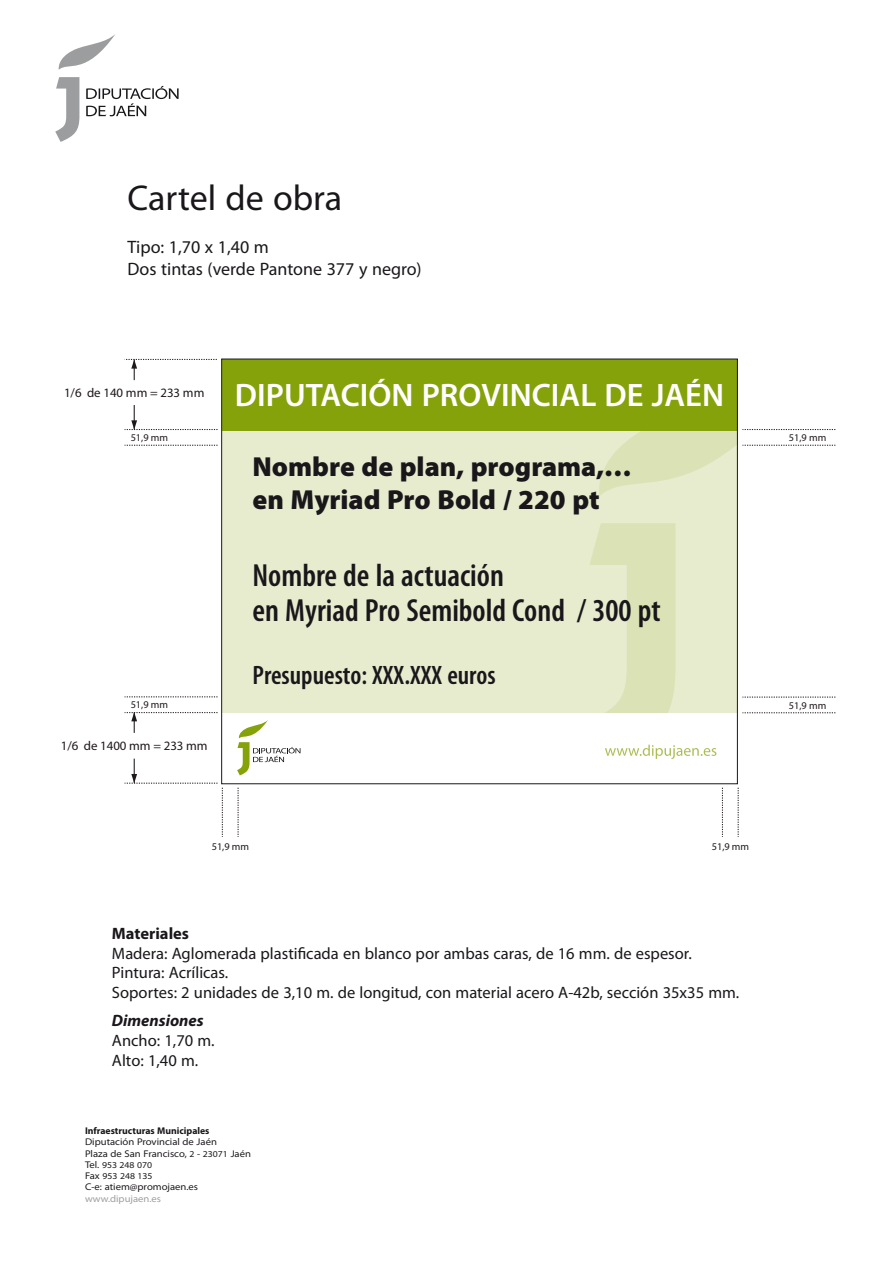
<style>
.page{position:relative;width:893px;height:1263px;background:#fff}
.page>*{position:absolute;margin:0;border:0;box-sizing:border-box;transform-origin:0 0}
.t1{font:36px "Myriad Pro";color:#1a171b}
.t2{font:600 32.7px "Myriad Pro";color:#fff}
.t3{font:600 condensed 32.1px/35.2px "Myriad Pro";color:#1a171b}
.t4{font:900 27.6px/33.2px "Myriad Pro";color:#1a171b}
.t5{font:600 condensed 26.7px "Myriad Pro";color:#1a171b}
.t6{font:18px/21.6px "Myriad Pro";color:#1a171b}
.t7{font:16.5px/19.8px "Myriad Pro";color:#1a171b}
.t8{font:italic 700 16.5px "Myriad Pro";color:#1a171b}
.t9{font:700 16.5px "Myriad Pro";color:#1a171b}
.t10{font:12.9px "Myriad Pro";color:#1f1819}
.t11{font:10.35px "Myriad Pro";color:#1f1819}
.t12{font:semi-expanded 9.75px/11.2px "Myriad Pro";color:#1a171b}
.t13{font:700 9.75px "Myriad Pro";color:#1a171b}
.t14{font:semi-expanded 9.75px "Myriad Pro";color:#9c9d9f}
.t15{font:semi-expanded 9px/11.2px "Myriad Pro";color:#1a171b}
.s1{font-size:9px}
.s2{font-size:9.75px}
</style>
<div class="page">
<svg style="left:55px;top:34px;width:124px;height:108px"></svg>
<div style="left:222px;top:430px;width:515px;height:282px;background:#e7ecce"></div>
<div style="left:222px;top:359px;width:515px;height:71px;background:#86a20b"></div>
<svg style="left:237px;top:720px;width:63px;height:55px"></svg>
<svg style="left:605px;top:745px;width:111px;height:14px"></svg>
<svg style="left:126px;top:359px;width:91px;height:21px"></svg>
<svg style="left:125px;top:405px;width:93px;height:25px"></svg>
<svg style="left:125px;top:445px;width:93px;height:1px"></svg>
<svg style="left:125px;top:712px;width:93px;height:21px"></svg>
<svg style="left:125px;top:696px;width:93px;height:1px"></svg>
<svg style="left:586px;top:429px;width:249px;height:284px"></svg>
<svg style="left:238px;top:788px;width:1px;height:49px"></svg>
<svg style="left:125px;top:759px;width:98px;height:78px"></svg>
<svg style="left:738px;top:788px;width:1px;height:49px"></svg>
<svg style="left:722px;top:788px;width:1px;height:49px"></svg>
<h1 class="t1" style="left:128px;top:178px;width:216px">Cartel de obra</h1>
<p class="t6" style="left:128px;top:237px;width:296px">Tipo: 1,70 x 1,40 m<br>Dos tintas (verde Pantone 377 y negro)</p>
<p class="t10" style="left:64px;top:386px;width:142px">1/6 de 140 mm = 233 mm</p>
<h2 class="t2" style="left:235px;top:377px;width:491px">DIPUTACIÓN PROVINCIAL DE JAÉN</h2>
<p class="t11" style="left:131px;top:432px;width:39px">51,9 mm</p>
<p class="t11" style="left:789px;top:432px;width:39px">51,9 mm</p>
<h3 class="t4" style="left:253px;top:450px;width:381px">Nombre de plan, programa,… en Myriad Pro Bold / 220 pt</h3>
<h3 class="t3" style="left:253px;top:558px;width:409px">Nombre de la actuación<br>en Myriad Pro Semibold Cond / 300 pt</h3>
<h3 class="t5" style="left:253px;top:660px;width:244px">Presupuesto: XXX.XXX euros</h3>
<p class="t11" style="left:131px;top:699px;width:39px">51,9 mm</p>
<p class="t11" style="left:789px;top:699px;width:39px">51,9 mm</p>
<p class="t10" style="left:61px;top:738px;width:148px">1/6 de 1400 mm = 233 mm</p>
<p class="t11" style="left:212px;top:841px;width:39px">51,9 mm</p>
<p class="t11" style="left:712px;top:841px;width:39px">51,9 mm</p>
<p class="t9" style="left:112px;top:924px;width:79px">Materiales</p>
<p class="t7" style="left:112px;top:943px;width:629px">Madera: Aglomerada plastificada en blanco por ambas caras, de 16 mm. de espesor.<br>Pintura: Acrílicas.<br>Soportes: 2 unidades de 3,10 m. de longitud, con material acero A-42b, sección 35x35 mm.</p>
<p class="t8" style="left:112px;top:1012px;width:93px">Dimensiones</p>
<p class="t7" style="left:112px;top:1031px;width:104px">Ancho: 1,70 m.<br>Alto: 1,40 m.</p>
<p class="t13" style="left:85px;top:1125px;width:126px">Infraestructuras Municipales</p>
<p class="t12" style="left:85px;top:1137px;width:167px">Diputación Provincial de Jaén<br>Plaza de San Francisco, <span class="s1">2</span> - <span class="s1">23071</span> Jaén</p>
<p class="t15" style="left:85px;top:1159px;width:69px"><span class="s2">Tel.</span> 953 248 070<br><span class="s2">Fax</span> 953 248 135</p>
<p class="t12" style="left:85px;top:1182px;width:115px">C-e: atiem@promojaen.es</p>
<p class="t14" style="left:85px;top:1193px;width:78px">www.dipujaen.es</p>
</div>
